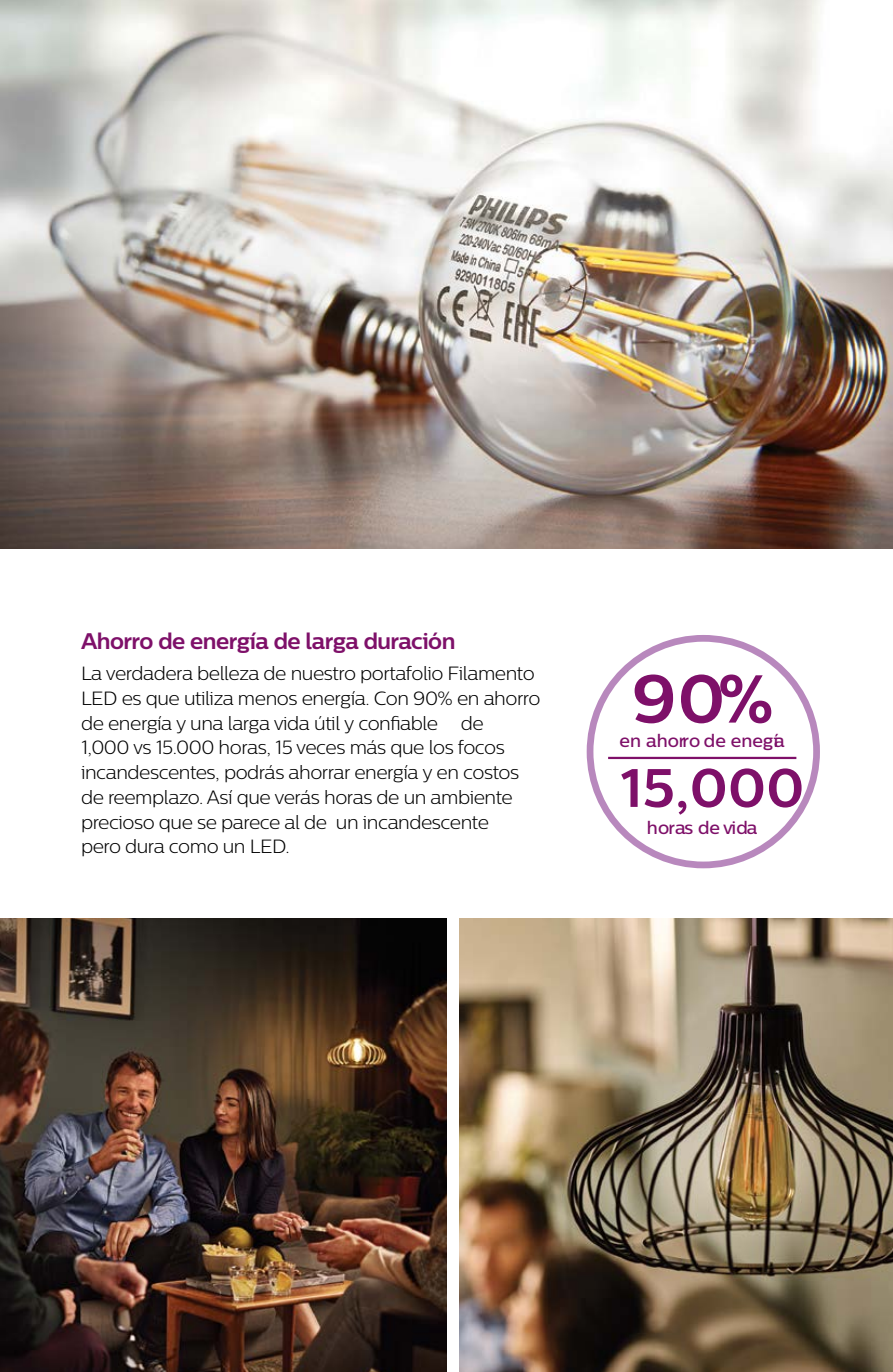
<style>
.page{position:relative;width:893px;height:1372px;background:#fff}
.page>*{position:absolute;margin:0;border:0;box-sizing:border-box;transform-origin:0 0}
.t1{font:700 67.5px "Centrale Sans";color:#7e1069}
.t2{font:700 54px "Centrale Sans";color:#7e1069}
.t3{font:700 22.5px "Centrale Sans";letter-spacing:-.025em;color:#7e1069}
.t4{font:300 19.12px/24.8px "Centrale Sans";letter-spacing:-.025em;color:#000}
.t5{font:500 18px "Centrale Sans";color:#7e1069}
.t6{font:500 18px "Centrale Sans";letter-spacing:-.025em;color:#7e1069}
</style>
<div class="page">
<img style="left:0;top:0;width:893px;height:549px">
<div style="left:587px;top:635px;width:233px;height:233px;border:7px solid #b888bd;border-radius:50%"></div>
<hr style="left:608px;top:756px;width:188px;height:3px;background:#7e1069">
<img style="left:0;top:918px;width:446px;height:453px">
<img style="left:459px;top:918px;width:434px;height:453px">
<p class="t3" style="left:81px;top:627px;width:376px">Ahorro de energía de larga duración</p>
<p class="t4" style="left:81px;top:661px;width:461px">La verdadera belleza de nuestro portafolio Filamento LED es que utiliza menos energía. Con 90% en ahorro de energía y una larga vida útil y confiable de<br>1,000 vs 15.000 horas, 15 veces más que los focos incandescentes, podrás ahorrar energía y en costos de reemplazo. Así que verás horas de un ambiente precioso que se parece al de un incandescente<br>pero dura como un LED.</p>
<h1 class="t1" style="left:631px;top:658px;width:145px">90%</h1>
<p class="t5" style="left:682px;top:730px;width:97px">ro de enegí</p>
<p class="t5" style="left:620px;top:730px;width:67px">en ahor</p>
<p class="t5" style="left:774px;top:730px;width:12px">a</p>
<h2 class="t2" style="left:621px;top:755px;width:185px">15,000</h2>
<p class="t6" style="left:647px;top:817px;width:112px">horas de vida</p>
</div>
